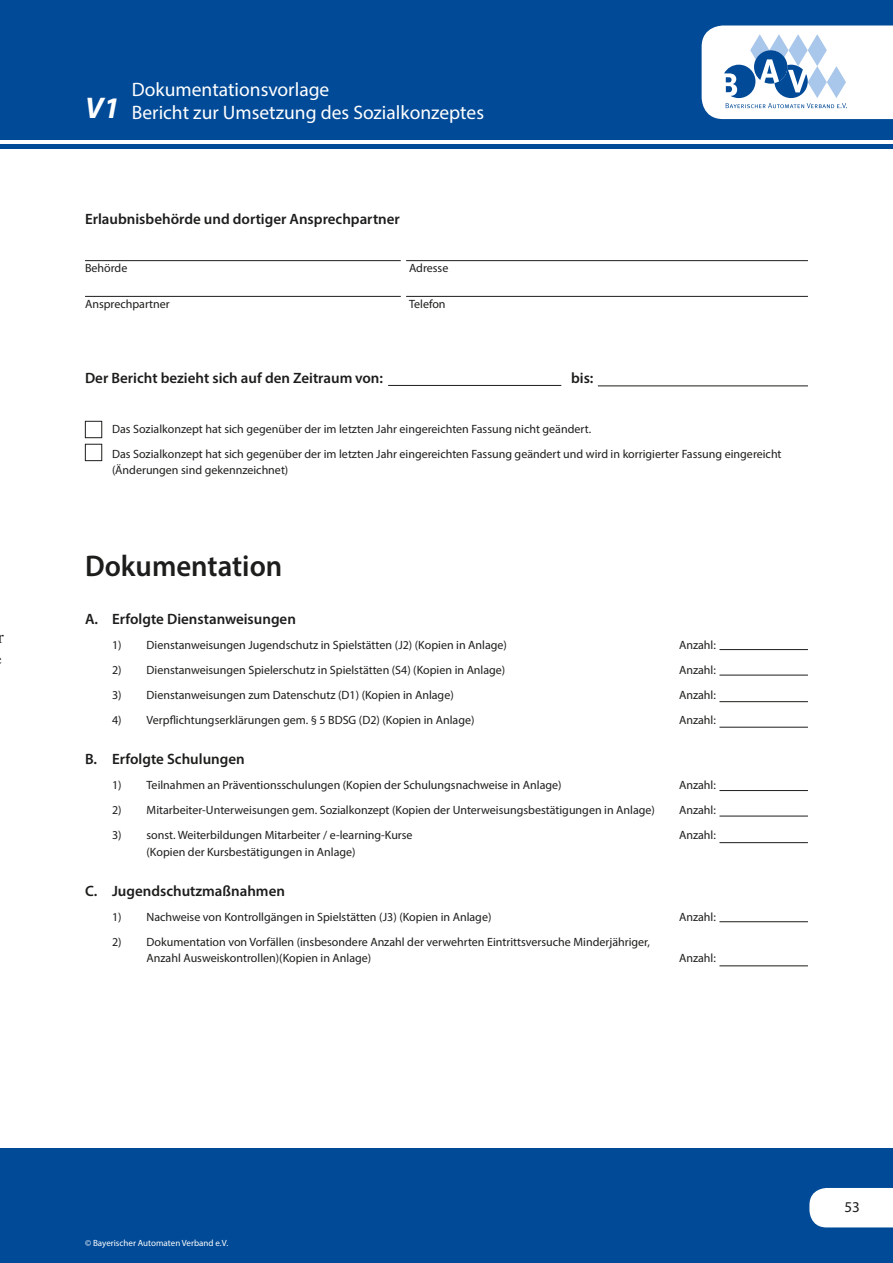
<style>
.page{position:relative;width:893px;height:1263px;background:#fff}
.page>*{position:absolute;margin:0;border:0;box-sizing:border-box;transform-origin:0 0}
.t1{font:600 30px "Myriad Pro";color:#1d1d1b;scale:.96 1}
.t2{font:italic 700 30px "Myriad Pro";color:#fff}
.t3{font:19.5px/22.5px "Myriad Pro";color:#fff}
.t4{font:18px "Times";color:#1d1d1b}
.t5{font:600 15px "Myriad Pro";color:#1d1d1b}
.t6{font:15px "Myriad Pro";color:#1d1d1b}
.t7{font:12px/25px "Myriad Pro";color:#1d1d1b}
.t8{font:9px "Myriad Pro";color:#fff}
</style>
<div class="page">
<div style="left:0;top:0;width:893px;height:140px;background:#004a97"></div>
<svg style="left:702px;top:26px;width:191px;height:93px;background:#d7e3f0"></svg>
<div style="left:0;top:1148px;width:893px;height:115px;background:#004a97"></div>
<svg style="left:809px;top:1188px;width:84px;height:40px;background:#f1f5f9"></svg>
<hr style="left:0;top:145px;width:893px;height:4px;background:#004a97">
<hr style="left:85px;top:260px;width:316px;height:1px;background:#1d1d1b">
<hr style="left:406px;top:260px;width:402px;height:1px;background:#1d1d1b">
<hr style="left:85px;top:296px;width:316px;height:1px;background:#1d1d1b">
<hr style="left:406px;top:296px;width:402px;height:1px;background:#1d1d1b">
<hr style="left:388px;top:385px;width:173px;height:1px;background:#1d1d1b">
<hr style="left:598px;top:386px;width:210px;height:1px;background:#1d1d1b">
<div style="left:85px;top:421px;width:17px;height:17px;border:1px solid #1d1d1b"></div>
<div style="left:85px;top:444px;width:17px;height:17px;border:1px solid #1d1d1b"></div>
<hr style="left:719px;top:649px;width:89px;height:1px;background:#1d1d1b">
<hr style="left:719px;top:675px;width:89px;height:1px;background:#1d1d1b">
<hr style="left:719px;top:701px;width:89px;height:1px;background:#1d1d1b">
<hr style="left:719px;top:727px;width:89px;height:1px;background:#1d1d1b">
<hr style="left:719px;top:790px;width:89px;height:1px;background:#1d1d1b">
<hr style="left:719px;top:816px;width:89px;height:1px;background:#1d1d1b">
<hr style="left:719px;top:842px;width:89px;height:1px;background:#1d1d1b">
<hr style="left:719px;top:921px;width:89px;height:1px;background:#1d1d1b">
<hr style="left:719px;top:965px;width:89px;height:1px;background:#1d1d1b">
<h3 class="t4" style="left:-2px;top:620px;width:7px">r</h3>
<h1 class="t2" style="left:85px;top:89px;width:36px">V1</h1>
<h2 class="t3" style="left:132px;top:78px;width:354px">Dokumentationsvorlage<br>Bericht zur Umsetzung des Sozialkonzeptes</h2>
<p class="t5" style="left:85px;top:209px;width:316px">Erlaubnisbehörde und dortiger Ansprechpartner</p>
<p class="t7" style="left:85px;top:256px;width:44px">Behörde</p>
<p class="t7" style="left:409px;top:256px;width:41px">Adresse</p>
<p class="t7" style="left:85px;top:291px;width:86px">Ansprechpartner</p>
<p class="t7" style="left:409px;top:291px;width:38px">Telefon</p>
<p class="t5" style="left:85px;top:368px;width:300px">Der Bericht bezieht sich auf den Zeitraum von:</p>
<p class="t5" style="left:571px;top:368px;width:24px">bis:</p>
<p class="t7" style="left:112px;top:416px;width:671px">Das Sozialkonzept hat sich gegenüber der im letzten Jahr eingereichten Fassung nicht geändert.<br>Das Sozialkonzept hat sich gegenüber der im letzten Jahr eingereichten Fassung geändert und wird in korrigierter Fassung eingereicht</p>
<p class="t7" style="left:112px;top:457px;width:178px">(Änderungen sind gekennzeichnet)</p>
<h1 class="t1" style="left:85px;top:546px;width:207px">Dokumentation</h1>
<p class="t5" style="left:85px;top:610px;width:212px">A. Erfolgte Dienstanweisungen</p>
<p class="t7" style="left:112px;top:632px;width:396px">1) Dienstanweisungen Jugendschutz in Spielstätten (J2) (Kopien in Anlage)</p>
<p class="t7" style="left:679px;top:632px;width:38px">Anzahl:</p>
<p class="t7" style="left:112px;top:657px;width:395px">2) Dienstanweisungen Spielerschutz in Spielstätten (S4) (Kopien in Anlage)</p>
<p class="t7" style="left:679px;top:657px;width:38px">Anzahl:</p>
<p class="t7" style="left:112px;top:682px;width:343px">3) Dienstanweisungen zum Datenschutz (D1) (Kopien in Anlage)</p>
<p class="t7" style="left:679px;top:682px;width:38px">Anzahl:</p>
<p class="t7" style="left:112px;top:707px;width:364px">4) Verpflichtungserklärungen gem. § 5 BDSG (D2) (Kopien in Anlage)</p>
<p class="t7" style="left:679px;top:707px;width:38px">Anzahl:</p>
<p class="t5" style="left:85px;top:750px;width:161px">B. Erfolgte Schulungen</p>
<p class="t7" style="left:112px;top:772px;width:451px">1) Teilnahmen an Präventionsschulungen (Kopien der Schulungsnachweise in Anlage)</p>
<p class="t7" style="left:679px;top:772px;width:38px">Anzahl:</p>
<p class="t7" style="left:112px;top:797px;width:544px">2) Mitarbeiter-Unterweisungen gem. Sozialkonzept (Kopien der Unterweisungsbestätigungen in Anlage)</p>
<p class="t7" style="left:679px;top:797px;width:38px">Anzahl:</p>
<p class="t7" style="left:112px;top:822px;width:302px">3) sonst. Weiterbildungen Mitarbeiter / e-learning-Kurse</p>
<p class="t7" style="left:679px;top:822px;width:38px">Anzahl:</p>
<p class="t7" style="left:147px;top:839px;width:211px">(Kopien der Kursbestätigungen in Anlage)</p>
<p class="t5" style="left:85px;top:881px;width:201px">C. Jugendschutzmaßnahmen</p>
<p class="t7" style="left:112px;top:904px;width:381px">1) Nachweise von Kontrollgängen in Spielstätten (J3) (Kopien in Anlage)</p>
<p class="t7" style="left:679px;top:904px;width:38px">Anzahl:</p>
<p class="t7" style="left:147px;top:933px;width:505px;line-height:16.5px;text-indent:-34px">2) Dokumentation von Vorfällen (insbesondere Anzahl der verwehrten Eintrittsversuche Minderjähriger,<br>Anzahl Ausweiskontrollen)(Kopien in Anlage)</p>
<p class="t7" style="left:679px;top:945px;width:38px">Anzahl:</p>
<p class="t8" style="left:85px;top:1238px;width:145px">© Bayerischer Automaten Verband e.V.</p>
<p class="t6" style="left:844px;top:1198px;width:17px">53</p>
</div>
